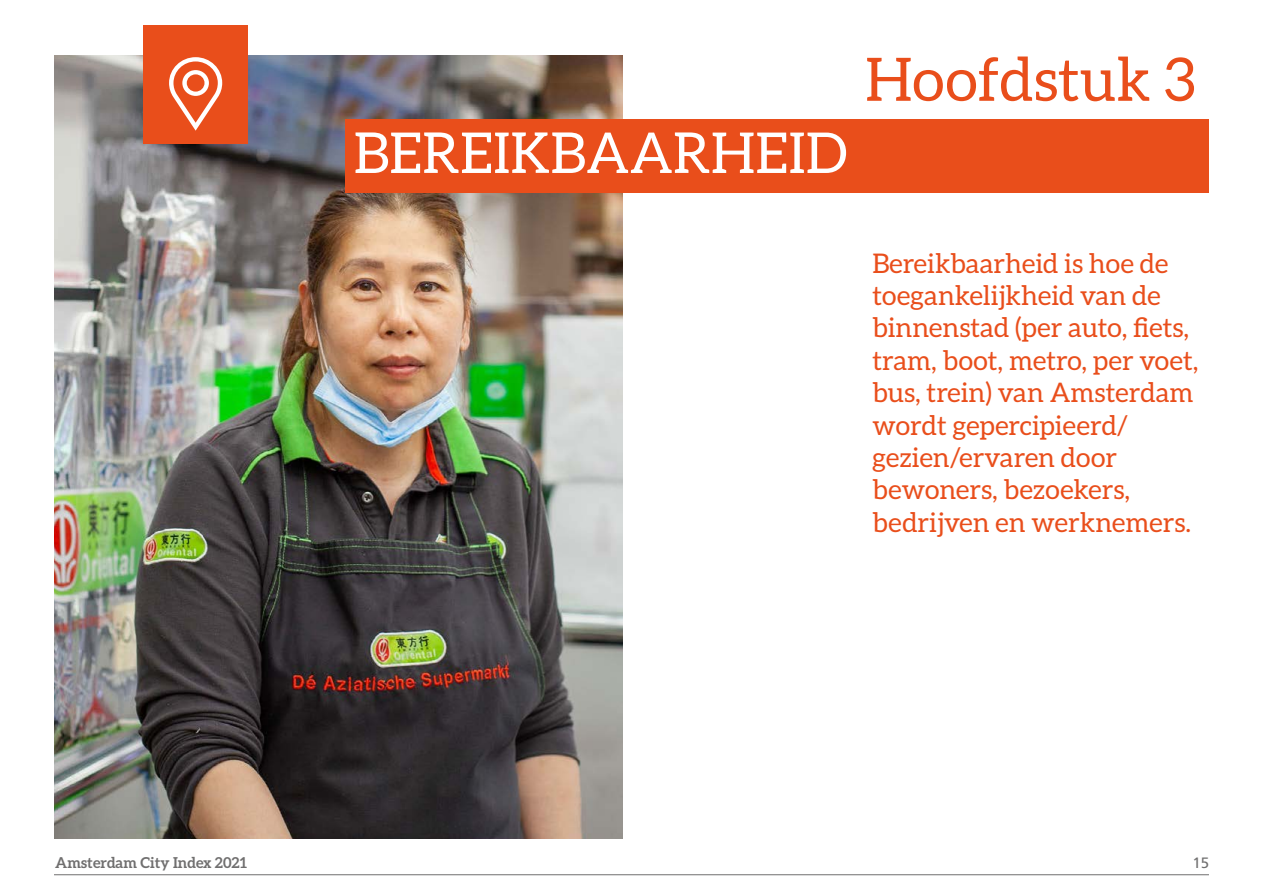
<style>
.page{position:relative;width:1263px;height:893px;background:#fff}
.page>*{position:absolute;margin:0;border:0;box-sizing:border-box;transform-origin:0 0}
.t1{font:60px "Aleo";color:#e94e1b}
.t2{font:56.4px "Aleo";color:#fff}
.t3{font:27px/32.4px "Aleo";color:#e94e1b}
.t4{font:700 15px "Aleo";color:#706f6f}
.t5{font:15px "Frutiger LT Std";color:#706f6f}
</style>
<div class="page">
<hr style="left:54px;top:874px;width:1155px;height:1px;background:#706f6f">
<img style="left:54px;top:55px;width:568px;height:784px">
<div style="left:345px;top:119px;width:863px;height:73px;background:#e94e1b"></div>
<div style="left:143px;top:26px;width:105px;height:118px;background:#e94e1b"></div>
<svg style="left:169px;top:57px;width:53px;height:74px"></svg>
<h2 class="t2" style="left:354px;top:121px;width:495px">BEREIKBAARHEID</h2>
<h1 class="t1" style="left:865px;top:46px;width:332px">Hoofdstuk 3</h1>
<p class="t3" style="left:872px;top:246px;width:328px">Bereikbaarheid is hoe de toegankelijkheid van de binnenstad (per auto, fiets, tram, boot, metro, per voet, bus, trein) van Amsterdam wordt gepercipieerd/ gezien/ervaren door bewoners, bezoekers, bedrijven en werknemers.</p>
<p class="t4" style="left:55px;top:854px;width:193px">Amsterdam City Index 2021</p>
<p class="t5" style="left:1192px;top:854px;width:18px">15</p>
</div>
